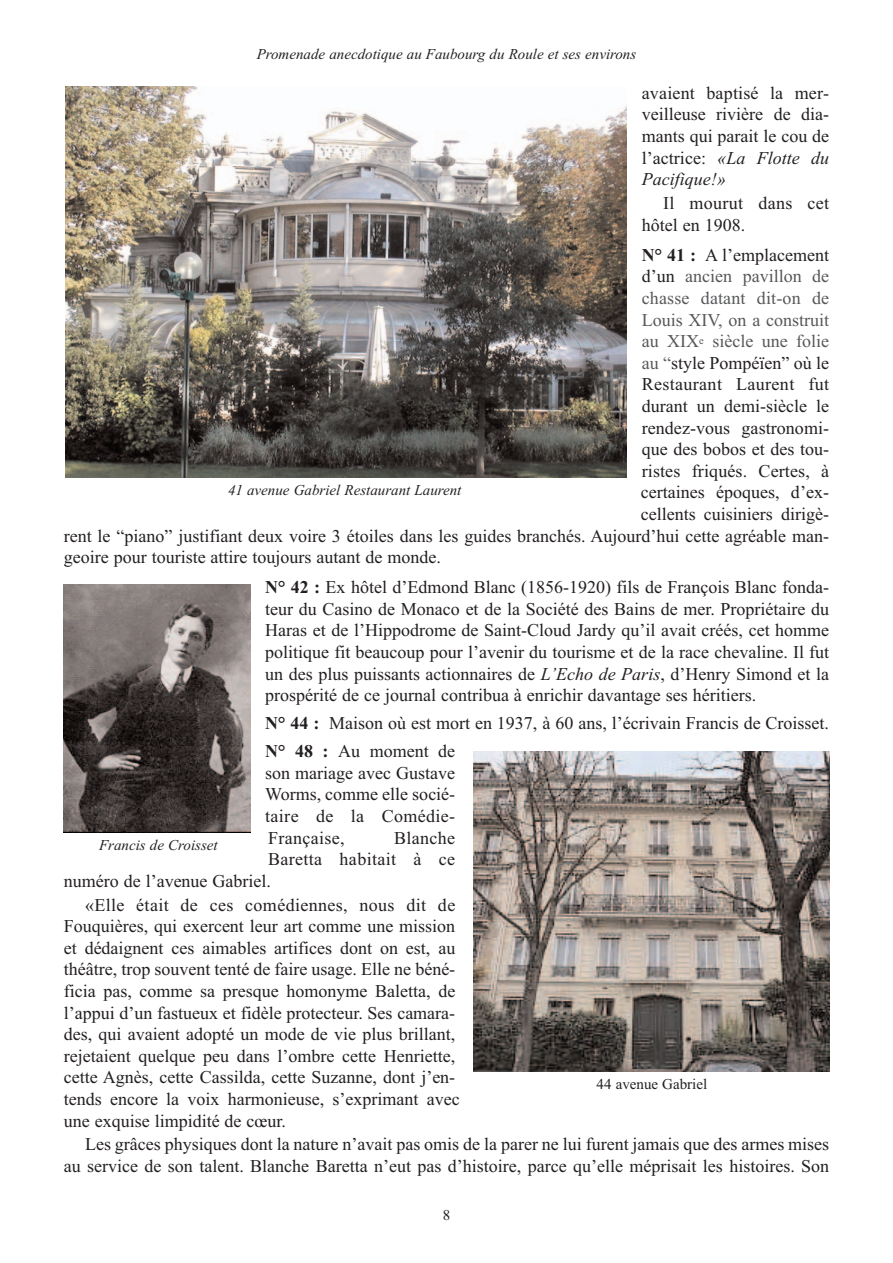
<style>
.page{position:relative;width:893px;height:1263px;background:#fff}
.page>*{position:absolute;margin:0;border:0;box-sizing:border-box;transform-origin:0 0}
.t1{font:18px/21.6px "Times";color:#231f20;text-align:justify}
.t2{font:18px "Times";color:#57585a}
.t3{font:18px/21.6px "Times";letter-spacing:.02em;color:#231f20}
.t4{font:italic 15px "Times";color:#231f20}
.t5{font:15px "Times";color:#231f20}
.s1{font-style:italic}
.s2{font-weight:700}
.s3{color:#231f20}
.s4{color:#57585a}
</style>
<div class="page">
<img style="left:65px;top:86px;width:562px;height:392px">
<img style="left:473px;top:751px;width:356px;height:321px">
<img style="left:64px;top:584px;width:186px;height:248px">
<p class="t4" style="left:257px;top:45px;width:381px">Promenade anecdotique au Faubourg du Roule et ses environs</p>
<p class="t1" style="left:642px;top:82px;width:189px">avaient baptisé la mer&shy;veilleuse rivière de dia&shy;mants qui parait le cou de l’actrice: <span class="s1">«La Flotte du Pacifique!»</span></p>
<p class="t3" style="left:642px;top:192px;width:189px;text-indent:21px">Il mourut dans cet hôtel en 1908.</p>
<p class="t1" style="left:642px;top:244px;width:189px"><span class="s2">N° 41 :</span> A l’emplacement</p>
<p class="t2" style="left:642px;top:266px;width:189px"><span class="s3">d’un</span> ancien pavillon de</p>
<p class="t2" style="left:642px;top:287px;width:189px">chasse datant dit-on de</p>
<p class="t2" style="left:642px;top:309px;width:189px">Louis XIV, on a construit</p>
<p class="t2" style="left:642px;top:330px;width:189px">au XIX<sup>e</sup> siècle une folie</p>
<p class="t1" style="left:642px;top:352px;width:189px"><span class="s4">au “</span>style Pompéïen” où le</p>
<p class="t3" style="left:642px;top:373px;width:189px">Restaurant Laurent fut</p>
<p class="t1" style="left:642px;top:395px;width:189px">durant un demi-siècle le</p>
<p class="t1" style="left:642px;top:416px;width:189px">rendez-vous gastronomi-</p>
<p class="t1" style="left:642px;top:438px;width:189px">que des bobos et des tou-</p>
<p class="t1" style="left:642px;top:460px;width:189px">ristes friqués. Certes, à</p>
<p class="t1" style="left:641px;top:481px;width:190px">certaines époques, d’ex-</p>
<p class="t1" style="left:641px;top:503px;width:190px">cellents cuisiniers dirigè-</p>
<p class="t1" style="left:64px;top:524px;width:767px">rent le “piano” justifiant deux voire 3 étoiles dans les guides branchés. Aujourd’hui cette agréable man-</p>
<p class="t1" style="left:64px;top:546px;width:379px">geoire pour touriste attire toujours autant de monde.</p>
<p class="t1" style="left:265px;top:576px;width:566px"><span class="s2">N° 42 :</span> Ex hôtel d’Edmond Blanc (1856-1920) fils de François Blanc fonda&shy;teur du Casino de Monaco et de la Société des Bains de mer. Propriétaire du Haras et de l’Hippodrome de Saint-Cloud Jardy qu’il avait créés, cet homme politique fit beaucoup pour l’avenir du tourisme et de la race chevaline. Il fut un des plus puissants actionnaires de <span class="s1">L’Echo de Paris</span>, d’Henry Simond et la prospérité de ce journal contribua à enrichir davantage ses héritiers.</p>
<p class="t1" style="left:265px;top:709px;width:565px;line-height:28px"><span class="s2">N° 44 :</span> Maison où est mort en 1937, à 60 ans, l’écrivain Francis de Croisset.<br><span class="s2">N° 48 :</span> Au moment de</p>
<p class="t1" style="left:265px;top:762px;width:192px">son mariage avec Gustave Worms, comme elle socié&shy;taire de la Comédie-Française,</p>
<p class="t4" style="left:228px;top:481px;width:235px">41 avenue Gabriel Restaurant Laurent</p>
<p class="t3" style="left:394px;top:827px;width:63px">Blanche</p>
<p class="t3" style="left:268px;top:848px;width:189px">Baretta habitait à ce</p>
<p class="t1" style="left:64px;top:870px;width:209px">numéro de l’avenue Gabriel.</p>
<p class="t1" style="left:64px;top:893px;width:397px;text-align:left;text-indent:21px">«Elle était de ces comédiennes, nous dit de Fouquières, qui exercent leur art comme une mission et dédaignent ces aimables artifices dont on est, au théâtre, trop souvent tenté de faire usage. Elle ne béné&shy;ficia pas, comme sa presque homonyme Baletta, de l’appui d’un fastueux et fidèle protecteur. Ses camara&shy;des, qui avaient adopté un mode de vie plus brillant, rejetaient quelque peu dans l’ombre cette Henriette, cette Agnès, cette Cassilda, cette Suzanne, dont j’en&shy;tends encore la voix harmonieuse, s’exprimant avec une exquise limpidité de cœur.</p>
<p class="t1" style="left:64px;top:1133px;width:767px;text-align:right">Les grâces physiques dont la nature n’avait pas omis de la parer ne lui furent jamais que des armes mises au service de son talent. Blanche Baretta n’eut pas d’histoire, parce qu’elle méprisait les histoires. Son</p>
<p class="t4" style="left:99px;top:836px;width:120px">Francis de Croisset</p>
<p class="t5" style="left:597px;top:1075px;width:112px">44 avenue Gabriel</p>
<p class="t5" style="left:443px;top:1206px;width:9px">8</p>
</div>
